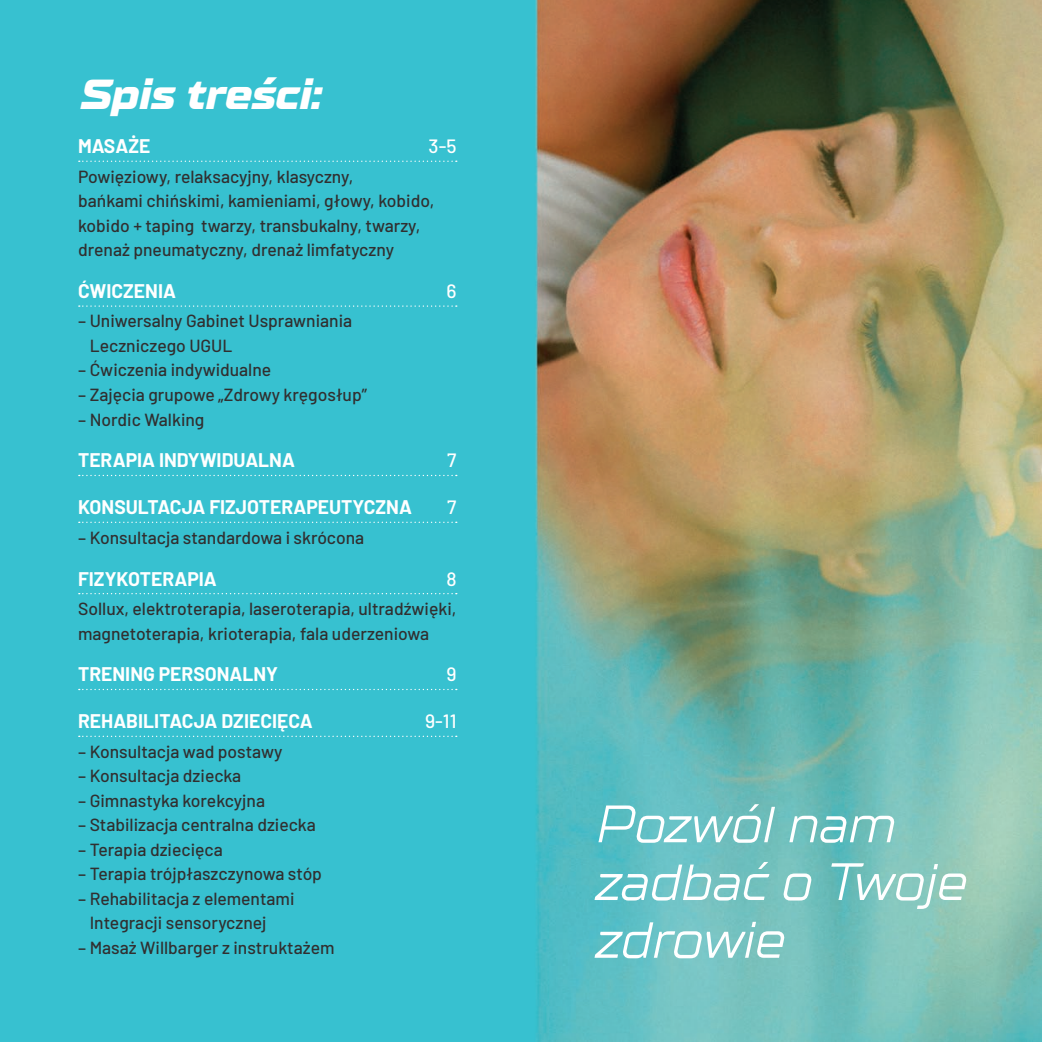
<style>
.page{position:relative;width:1042px;height:1042px;background:#fff}
.page>*{position:absolute;margin:0;border:0;box-sizing:border-box;transform-origin:0 0}
.Tytul{font:italic 52.5px/57.8px "TT Supermolot Neue Exp";letter-spacing:-.025em;color:#fff}
.Tytul-2{font:42px "TT Supermolot Neue Exp X Bold It";letter-spacing:-.025em;color:#fff}
.t1{font:700 19.25px "Barlow";color:#fff}
.t2{font:500 19.25px "Barlow";color:#fff}
.t3{font:500 17.5px/24.5px "Barlow";color:#312f30}
</style>
<div class="page">
<img style="left:0;top:0;width:1042px;height:1042px">
<svg style="left:79px;top:161px;width:378px;height:1px"></svg>
<svg style="left:79px;top:305px;width:378px;height:2px"></svg>
<svg style="left:79px;top:475px;width:378px;height:1px"></svg>
<svg style="left:79px;top:522px;width:378px;height:1px"></svg>
<svg style="left:79px;top:593px;width:378px;height:1px"></svg>
<svg style="left:79px;top:689px;width:378px;height:1px"></svg>
<svg style="left:79px;top:735px;width:378px;height:2px"></svg>
<p class="Tytul-2" style="left:78px;top:69px;width:244px">Spis treści:</p>
<p class="t1" style="left:78px;top:132px;width:74px">MASAŻE</p>
<p class="t2" style="left:429px;top:132px;width:29px">3-5</p>
<p class="t3" style="left:78px;top:163px;width:358px">Powięziowy, relaksacyjny, klasyczny,<br>bańkami chińskimi, kamieniami, głowy, kobido, kobido + taping twarzy, transbukalny, twarzy, drenaż pneumatyczny, drenaż limfatyczny</p>
<p class="t1" style="left:78px;top:277px;width:99px">ĆWICZENIA</p>
<p class="t2" style="left:446px;top:277px;width:12px">6</p>
<p class="t3" style="left:90px;top:307px;width:264px;text-indent:-12px">– Uniwersalny Gabinet Usprawniania<br>Leczniczego UGUL</p>
<p class="t3" style="left:78px;top:356px;width:195px">– Ćwiczenia indywidualne</p>
<p class="t3" style="left:78px;top:381px;width:290px">– Zajęcia grupowe „Zdrowy kręgosłup”</p>
<p class="t3" style="left:78px;top:405px;width:128px">– Nordic Walking</p>
<p class="t1" style="left:78px;top:446px;width:218px">TERAPIA INDYWIDUALNA</p>
<p class="t2" style="left:447px;top:446px;width:11px">7</p>
<p class="t1" style="left:78px;top:493px;width:335px">KONSULTACJA FIZJOTERAPEUTYCZNA</p>
<p class="t2" style="left:447px;top:493px;width:11px">7</p>
<p class="t3" style="left:78px;top:524px;width:288px">– Konsultacja standardowa i skrócona</p>
<p class="t1" style="left:78px;top:564px;width:140px">FIZYKOTERAPIA</p>
<p class="t2" style="left:446px;top:564px;width:12px">8</p>
<p class="t3" style="left:78px;top:595px;width:380px">Sollux, elektroterapia, laseroterapia, ultradźwięki, magnetoterapia, krioterapia, fala uderzeniowa</p>
<p class="t1" style="left:78px;top:660px;width:201px">TRENING PERSONALNY</p>
<p class="t2" style="left:446px;top:660px;width:12px">9</p>
<p class="t1" style="left:78px;top:707px;width:236px">REHABILITACJA DZIECIĘCA</p>
<p class="t2" style="left:425px;top:707px;width:33px">9-11</p>
<p class="t3" style="left:78px;top:738px;width:206px">– Konsultacja wad postawy</p>
<p class="t3" style="left:78px;top:762px;width:165px">– Konsultacja dziecka</p>
<p class="t3" style="left:78px;top:787px;width:188px">– Gimnastyka korekcyjna</p>
<p class="t3" style="left:78px;top:811px;width:239px">– Stabilizacja centralna dziecka</p>
<p class="t3" style="left:78px;top:836px;width:146px">– Terapia dziecięca</p>
<p class="t3" style="left:78px;top:860px;width:245px">– Terapia trójpłaszczynowa stóp</p>
<p class="t3" style="left:90px;top:885px;width:206px;text-indent:-12px">– Rehabilitacja z elementami<br>Integracji sensorycznej</p>
<p class="t3" style="left:78px;top:934px;width:258px">– Masaż Willbarger z instruktażem</p>
<p class="Tytul" style="left:593px;top:796px;width:374px">Pozwól nam zadbać o Twoje zdrowie</p>
</div>
